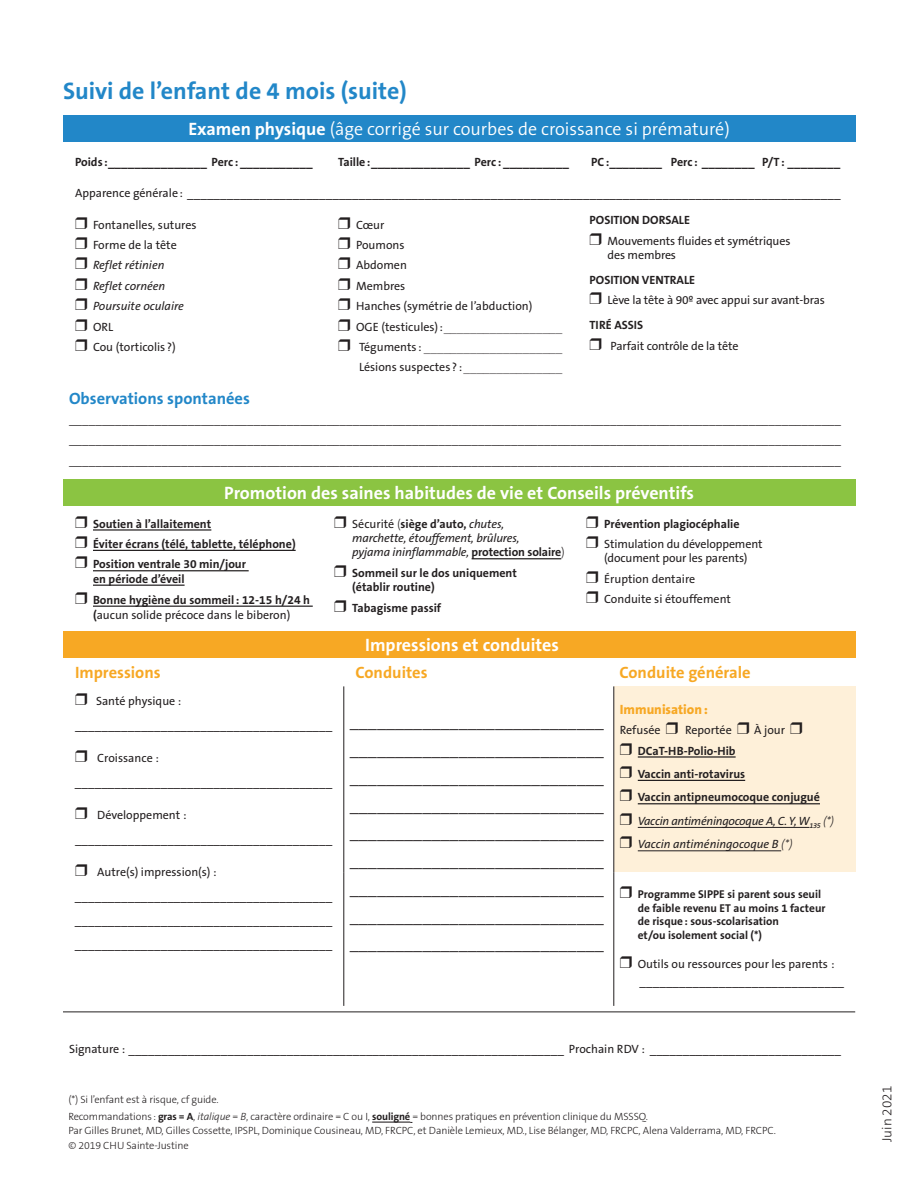
<style>
.page{position:relative;width:918px;height:1188px;background:#fff}
.page>*{position:absolute;margin:0;border:0;box-sizing:border-box;transform-origin:0 0}
.t1{font:700 24px "The Sans B7";color:#2287c8}
.t2{font:700 18px "The Sans B7";color:#fff}
.t3{font:300 18px "The Sans B4";color:#fff}
.t4{font:300 16.5px/27.8px "The Sans B4";color:#231f20;text-align:justify}
.t5{font:700 16.5px "The Sans B7";color:#f7a824}
.t6{font:700 16.5px "The Sans B7";color:#2287c8}
.t7{font:800 13.5px "The Sans B8";color:#f7a824}
.t8{font:300 13.5px "The Sans B3";color:#231f20}
.t9{font:12px/20.4px "The Sans B5 Plain";color:#231f20}
.t10{font:700 12px/20.4px "The Sans B7";color:#231f20}
.t11{font:300 12px/20.4px "The Sans B4";color:#231f20;text-align:justify}
.t12{font:italic 12px/14.4px "The Sans B5 Plain";letter-spacing:-.01em;color:#231f20}
.t13{font:200 12px/20.4px "The Sans B2";color:#231f20}
.t14{font:700 11.4px/13.5px "The Sans B7";color:#231f20}
.t15{font:300 10.5px/17.4px "The Sans B3";letter-spacing:-.01em;color:#231f20}
.s1{font-family:"The Sans B7";font-weight:700}
.s2{font-style:italic}
.s3{font-family:"The Sans B5 Plain";font-weight:400}
.s4{font-family:"The Sans B2";font-weight:200}
.s5{font-family:"The Sans B3";font-weight:300}
.s6{font-family:"The Sans B5 Plain";font-weight:400;font-style:italic}
.s7{font-family:"The Sans B7";font-weight:700;font-style:normal}
.s8{font-family:"The Sans B3";font-weight:300;font-style:normal}
</style>
<div class="page">
<hr style="left:372px;top:1122px;width:38px;height:1px;background:#231f20">
<div style="left:63px;top:115px;width:792px;height:27px;background:#2287c8"></div>
<div style="left:63px;top:479px;width:792px;height:27px;background:#8bc442"></div>
<div style="left:63px;top:631px;width:792px;height:27px;background:#f7a824"></div>
<hr style="left:63px;top:1012px;width:792px;height:1px;background:#231f20">
<hr style="left:93px;top:529px;width:118px;height:2px;background:#231f20">
<hr style="left:93px;top:550px;width:203px;height:1px;background:#231f20">
<hr style="left:93px;top:570px;width:156px;height:1px;background:#231f20">
<hr style="left:93px;top:585px;width:92px;height:1px;background:#231f20">
<hr style="left:93px;top:606px;width:220px;height:1px;background:#231f20">
<hr style="left:472px;top:558px;width:89px;height:1px;background:#231f20">
<div style="left:614px;top:686px;width:241px;height:186px;background:#fef0d9"></div>
<hr style="left:343px;top:686px;width:1px;height:186px;background:#231f20">
<hr style="left:613px;top:686px;width:1px;height:186px;background:#231f20">
<hr style="left:343px;top:872px;width:1px;height:134px;background:#231f20">
<hr style="left:613px;top:872px;width:1px;height:134px;background:#231f20">
<hr style="left:638px;top:756px;width:98px;height:2px;background:#231f20">
<hr style="left:638px;top:780px;width:107px;height:1px;background:#231f20">
<hr style="left:638px;top:803px;width:182px;height:1px;background:#231f20">
<hr style="left:638px;top:827px;width:171px;height:1px;background:#231f20">
<hr style="left:638px;top:850px;width:143px;height:1px;background:#231f20">
<h1 class="t1" style="left:63px;top:78px;width:345px">Suivi de l’enfant de 4 mois (suite)</h1>
<h2 class="t3" style="left:188px;top:120px;width:543px"><span class="s1">Examen physique</span> (âge corrigé sur courbes de croissance si prématuré)</h2>
<p class="t10" style="left:75px;top:152px;width:239px">Poids :_______________ Perc : ___________</p>
<p class="t10" style="left:338px;top:152px;width:232px">Taille:_______________ Perc : __________</p>
<p class="t10" style="left:591px;top:152px;width:251px">PC:________ Perc : ________ P/T: ________</p>
<p class="t9" style="left:75px;top:184px;width:767px">Apparence générale: ___________________________________________________________________________________________________</p>
<p class="t9" style="left:75px;top:215px;width:123px">❒ Fontanelles, sutures ❒ Forme de la tête<br>❒ <span class="s2">Reflet rétinien<br></span>❒ <span class="s2">Reflet cornéen<br></span>❒ <span class="s2">Poursuite oculaire </span>❒ ORL<br>❒ Cou (torticolis ?)</p>
<p class="t9" style="left:338px;top:215px;width:196px">❒ Cœur<br>❒ Poumons<br>❒ Abdomen<br>❒ Membres<br>❒ Hanches (symétrie de l’abduction)</p>
<p class="t10" style="left:590px;top:211px;width:102px">POSITION DORSALE</p>
<p class="t9" style="left:608px;top:234px;width:184px;line-height:14.4px;text-indent:-18px">❒ Mouvements fluides et symétriques des membres</p>
<p class="t10" style="left:590px;top:271px;width:107px">POSITION VENTRALE</p>
<p class="t9" style="left:590px;top:291px;width:237px">❒ Lève la tête à 90º avec appui sur avant-bras</p>
<p class="t10" style="left:590px;top:316px;width:55px">TIRÉ ASSIS</p>
<p class="t9" style="left:590px;top:336px;width:150px">❒ Parfait contrôle de la tête</p>
<p class="t13" style="left:338px;top:317px;width:226px">❒ <span class="s3">OGE (testicules):</span>__________________ ❒ <span class="s3">Téguments :</span> _____________________</p>
<p class="t9" style="left:359px;top:358px;width:205px">Lésions suspectes ? :<span class="s4">_______________</span></p>
<h3 class="t6" style="left:69px;top:390px;width:182px">Observations spontanées</h3>
<p class="t11" style="left:69px;top:409px;width:774px">_____________________________________________________________________________________________________________________ _____________________________________________________________________________________________________________________ _____________________________________________________________________________________________________________________</p>
<h2 class="t2" style="left:224px;top:483px;width:471px">Promotion des saines habitudes de vie et Conseils préventifs</h2>
<p class="t10" style="left:75px;top:514px;width:222px">❒ Soutien à l’allaitement<br>❒ Éviter écrans (télé, tablette, téléphone) ❒ Position ventrale 30 min/jour</p>
<p class="t10" style="left:75px;top:569px;width:237px;line-height:21px;text-indent:18px">en période d’éveil<br>❒ Bonne hygiène du sommeil: 12-15 h/24 h</p>
<p class="t9" style="left:93px;top:605px;width:199px"><span class="s1">(</span>aucun solide précoce dans le biberon)</p>
<p class="t10" style="left:334px;top:514px;width:171px">❒ <span class="s3">Sécurité</span> <span class="s5">(</span>siège d’auto, <span class="s6">chutes,</span></p>
<p class="t12" style="left:352px;top:531px;width:214px">marchette, étouffement, brûlures,<br>pyjama ininflammable, <span class="s7">protection solaire</span><span class="s8">)</span></p>
<p class="t10" style="left:352px;top:566px;width:166px;line-height:14.4px;text-indent:-18px">❒ Sommeil sur le dos uniquement (établir routine)</p>
<p class="t10" style="left:334px;top:598px;width:108px">❒ Tabagisme passif</p>
<p class="t10" style="left:586px;top:514px;width:155px">❒ Prévention plagiocéphalie</p>
<p class="t9" style="left:586px;top:537px;width:178px;line-height:14.4px;text-align:center">❒ Stimulation du développement (document pour les parents)</p>
<p class="t9" style="left:586px;top:569px;width:146px">❒ Éruption dentaire<br>❒ Conduite si étouffement</p>
<h2 class="t2" style="left:365px;top:635px;width:195px">Impressions et conduites</h2>
<h3 class="t5" style="left:75px;top:664px;width:87px">Impressions</h3>
<h3 class="t5" style="left:356px;top:664px;width:74px">Conduites</h3>
<h3 class="t5" style="left:620px;top:664px;width:133px">Conduite générale</h3>
<p class="t9" style="left:75px;top:690px;width:259px;line-height:24px">❒ Santé physique : _______________________________________</p>
<p class="t9" style="left:75px;top:747px;width:259px;line-height:24px">❒ Croissance : _______________________________________</p>
<p class="t9" style="left:75px;top:804px;width:259px;line-height:24px">❒ Développement : _______________________________________</p>
<p class="t9" style="left:75px;top:861px;width:259px;line-height:24px">❒ Autre(s) impression(s) : _______________________________________ _______________________________________ _______________________________________</p>
<p class="t7" style="left:620px;top:702px;width:90px">Immunisation:</p>
<p class="t9" style="left:620px;top:721px;width:185px">Refusée ❒ Reportée ❒ À jour ❒</p>
<p class="t10" style="left:620px;top:740px;width:202px;line-height:23.4px">❒ DCaT-HB-Polio-Hib<br>❒ Vaccin anti-rotavirus<br>❒ Vaccin antipneumocoque conjugué</p>
<p class="t12" style="left:620px;top:810px;width:216px;line-height:23.4px">❒ Vaccin antiméningocoque A, C. Y, W<sub>135</sub> <span class="s5">(*) </span>❒ Vaccin antiméningocoque B <span class="s5">(*)</span></p>
<p class="t14" style="left:638px;top:888px;width:189px;text-indent:-18px">❒ Programme SIPPE si parent sous seuil de faible revenu ET au moins 1 facteur de risque: sous-scolarisation<br>et/ou isolement social (*)</p>
<p class="t9" style="left:640px;top:956px;width:206px;line-height:17.4px;text-indent:-20px">❒ Outils ou ressources pour les parents : _______________________________</p>
<p class="t4" style="left:350px;top:708px;width:256px">____________________________ ____________________________ ____________________________ ____________________________ ____________________________ ____________________________ ____________________________ ____________________________ ____________________________</p>
<p class="t9" style="left:69px;top:1040px;width:774px">Signature : __________________________________________________________________ Prochain RDV : _____________________________</p>
<p class="t15" style="left:68px;top:1091px;width:581px">(*) Si l’enfant est à risque, cf guide.<br>Recommandations: <span class="s1">gras = A</span>, <span class="s2">italique</span> = <span class="s2">B</span>, caractère ordinaire = C ou I, <span class="s1">souligné</span> = bonnes pratiques en prévention clinique du MSSSQ.</p>
<p class="t15" style="left:68px;top:1124px;width:709px;line-height:14.4px">Par Gilles Brunet, MD, Gilles Cossette, IPSPL, Dominique Cousineau, MD, FRCPC, et Danièle Lemieux, MD., Lise Bélanger, MD, FRCPC, Alena Valderrama, MD, FRCPC. © 2019 CHU Sainte-Justine</p>
<p class="t8" style="left:880px;top:1142px;width:58px;rotate:-90deg">Juin 2021</p>
</div>
